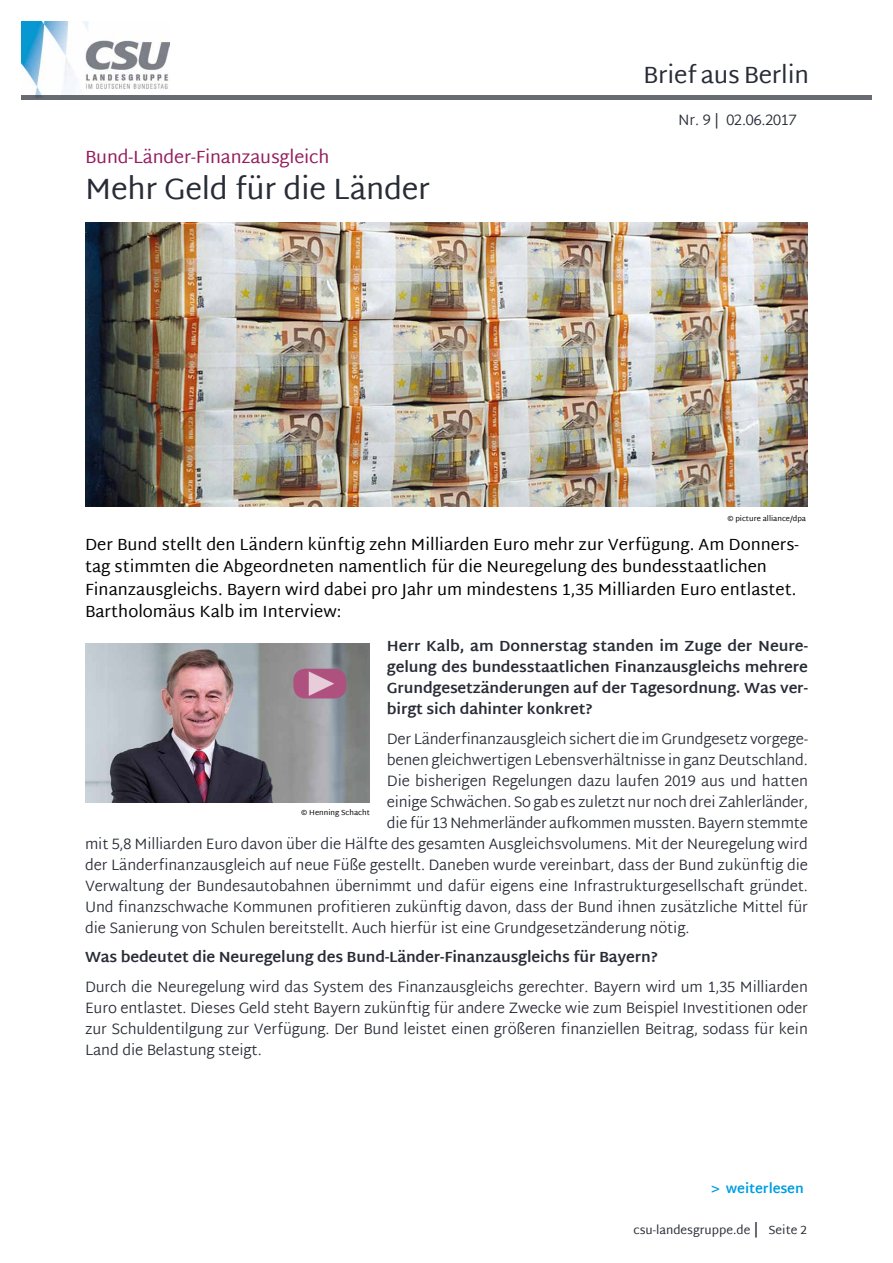
<style>
.page{position:relative;width:893px;height:1263px;background:#fff}
.page>*{position:absolute;margin:0;border:0;box-sizing:border-box;transform-origin:0 0}
._03_BaB_Ü_Fett_Artik{font:30px "Martel Sans";letter-spacing:-.01em;color:#282c36}
.t1{font:24px "Martel Sans";letter-spacing:-.01em;color:#282c36}
._03_BaB_Ü_Beere_Arti{font:18px "Martel Sans";letter-spacing:-.01em;color:#951d5e}
._03_BaB_Teaser{font:16.5px/22.5px "Martel Sans";color:#000}
._04_BaB_Fließtext{font:300 15px/21px "Martel Sans";letter-spacing:-.01em;color:#282c36;text-align:justify}
._04_BaB_Fließtext-2{font:700 15px/21px "Martel Sans";letter-spacing:-.01em;color:#282c36;text-align:justify}
._04_BaB_Fließtext-3{font:700 13.5px "Martel Sans";letter-spacing:-.01em;color:#009ee0}
._08_CSU-LG_de_Seiten{font:12px "Martel Sans";color:#282c36}
._13_BaB_Rechtevermer{font:7.5px "Martel Sans";color:#000}
.s1{font-size:15px}
</style>
<div class="page">
<img style="left:21px;top:21px;width:149px;height:75px">
<hr style="left:21px;top:96px;width:851px;height:4px;background:#686b72">
<img style="left:85px;top:222px;width:723px;height:285px">
<img style="left:86px;top:643px;width:284px;height:159px">
<img style="left:293px;top:669px;width:53px;height:29px">
<h2 class="t1" style="left:643px;top:61px;width:167px">Brief aus Berlin</h2>
<p class="_03_BaB_Ü_Beere_Arti" style="left:85px;top:146px;width:246px">Bund-Länder-Finanzausgleich</p>
<p class="_03_BaB_Ü_Fett_Artik" style="left:85px;top:171px;width:347px">Mehr Geld für die Länder</p>
<p class="_04_BaB_Fließtext" style="left:678px;top:110px;width:120px">Nr. 9 | 02.06.2017</p>
<p class="_13_BaB_Rechtevermer" style="left:727px;top:514px;width:80px">© picture alliance/dpa</p>
<p class="_03_BaB_Teaser" style="left:85px;top:533px;width:715px">Der Bund stellt den Ländern künftig zehn Milliarden Euro mehr zur Verfügung. Am Donners&shy;tag stimmten die Abgeordneten namentlich für die Neuregelung des bundesstaatlichen Finanzausgleichs. Bayern wird dabei pro Jahr um mindestens 1,35 Milliarden Euro entlastet.<br>Bartholomäus Kalb im Interview:</p>
<p class="_04_BaB_Fließtext-2" style="left:387px;top:635px;width:422px">Herr Kalb, am Donnerstag standen im Zuge der Neure&shy;gelung des bundesstaatlichen Finanzausgleichs mehrere Grundgesetzänderungen auf der Tagesordnung. Was ver&shy;birgt sich dahinter konkret?</p>
<p class="_04_BaB_Fließtext" style="left:387px;top:729px;width:422px">Der Länderfinanzausgleich sichert die im Grundgesetz vorgege-</p>
<p class="_04_BaB_Fließtext" style="left:387px;top:750px;width:422px">benen gleichwertigen Lebensverhältnisse in ganz Deutschland.</p>
<p class="_04_BaB_Fließtext" style="left:387px;top:771px;width:422px">Die bisherigen Regelungen dazu laufen 2019 aus und hatten</p>
<p class="_04_BaB_Fließtext" style="left:387px;top:792px;width:423px">einige Schwächen. So gab es zuletzt nur noch drei Zahlerländer,</p>
<p class="_04_BaB_Fließtext" style="left:387px;top:813px;width:423px">die für 13 Nehmerländer aufkommen mussten. Bayern stemmte</p>
<p class="_04_BaB_Fließtext" style="left:85px;top:834px;width:724px">mit 5,8 Milliarden Euro davon über die Hälfte des gesamten Ausgleichsvolumens. Mit der Neuregelung wird</p>
<p class="_04_BaB_Fließtext" style="left:85px;top:855px;width:724px">der Länderfinanzausgleich auf neue Füße gestellt. Daneben wurde vereinbart, dass der Bund zukünftig die</p>
<p class="_04_BaB_Fließtext" style="left:85px;top:876px;width:724px">Verwaltung der Bundesautobahnen übernimmt und dafür eigens eine Infrastrukturgesellschaft gründet.</p>
<p class="_04_BaB_Fließtext" style="left:85px;top:897px;width:724px">Und finanzschwache Kommunen profitieren zukünftig davon, dass der Bund ihnen zusätzliche Mittel für</p>
<p class="_04_BaB_Fließtext" style="left:85px;top:918px;width:606px">die Sanierung von Schulen bereitstellt. Auch hierfür ist eine Grundgesetzänderung nötig.</p>
<p class="_04_BaB_Fließtext-2" style="left:85px;top:946px;width:575px">Was bedeutet die Neuregelung des Bund-Länder-Finanzausgleichs für Bayern?</p>
<p class="_04_BaB_Fließtext" style="left:85px;top:977px;width:724px">Durch die Neuregelung wird das System des Finanzausgleichs gerechter. Bayern wird um 1,35 Milliarden Euro entlastet. Dieses Geld steht Bayern zukünftig für andere Zwecke wie zum Beispiel Investitionen oder zur Schuldentilgung zur Verfügung. Der Bund leistet einen größeren finanziellen Beitrag, sodass für kein Land die Belastung steigt.</p>
<p class="_13_BaB_Rechtevermer" style="left:301px;top:808px;width:70px">© Henning Schacht</p>
<p class="_04_BaB_Fließtext-3" style="left:711px;top:1181px;width:94px">&gt; weiterlesen</p>
<p class="_08_CSU-LG_de_Seiten" style="left:633px;top:1223px;width:175px">csu-landesgruppe.de <span class="s1">|</span> Seite 2</p>
</div>
